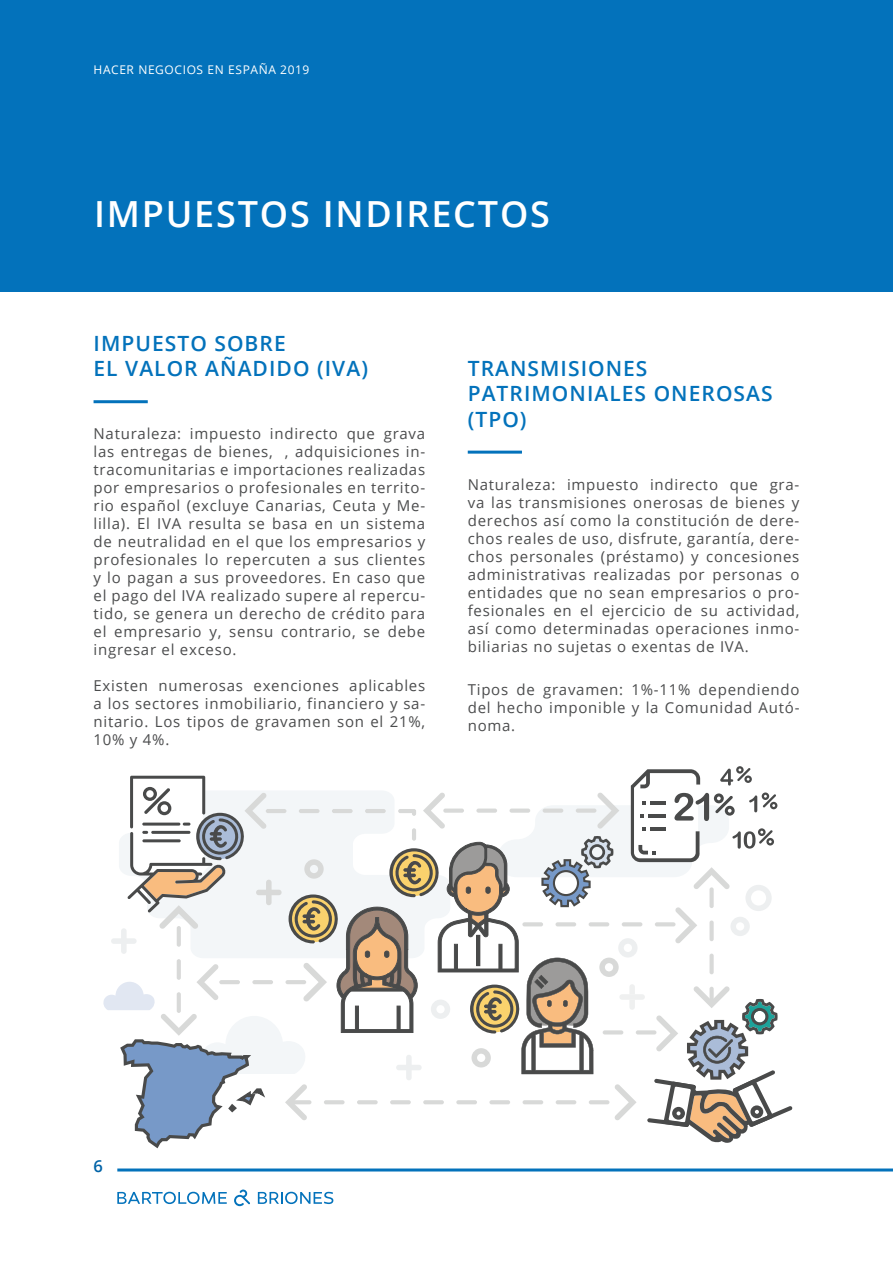
<style>
.page{position:relative;width:893px;height:1263px;background:#fff}
.page>*{position:absolute;margin:0;border:0;box-sizing:border-box;transform-origin:0 0}
.t1{font:600 36px "Open Sans";letter-spacing:.05em;color:#fff}
.t2{font:600 21px/25.2px "Open Sans";letter-spacing:.05em;color:#0372bb}
.t3{font:600 16.5px "Open Sans";color:#0163a7}
.t4{font:15px/18px "Open Sans";letter-spacing:.05em;color:#4b4c4d;text-align:justify}
.t5{font:12px "Open Sans";letter-spacing:.05em;color:#fff}
</style>
<div class="page">
<hr style="left:117px;top:1168px;width:776px;height:3px;background:#0372bb">
<svg style="left:117px;top:1192px;width:110px;height:12px"></svg>
<svg style="left:258px;top:1192px;width:75px;height:12px"></svg>
<svg style="left:234px;top:1189px;width:16px;height:17px"></svg>
<hr style="left:94px;top:400px;width:54px;height:3px;background:#0372bb">
<div style="left:0;top:0;width:893px;height:291px;background:#0372bb"></div>
<hr style="left:468px;top:451px;width:54px;height:3px;background:#0372bb">
<svg style="left:103px;top:766px;width:690px;height:382px"></svg>
<hr style="left:266px;top:809px;width:20px;height:4px;background:#d8d9d8;border-radius:2px">
<p class="t5" style="left:94px;top:62px;width:217px">HACER NEGOCIOS EN ESPAÑA 2019</p>
<h1 class="t1" style="left:94px;top:189px;width:458px">IMPUESTOS INDIRECTOS</h1>
<h2 class="t2" style="left:94px;top:330px;width:276px">IMPUESTO SOBRE<br>EL VALOR AÑADIDO (IVA)</h2>
<p class="t4" style="left:94px;top:424px;width:333px">Naturaleza: impuesto indirecto que grava las entregas de bienes, , adquisiciones in&shy;tracomunitarias e importaciones realizadas por empresarios o profesionales en territo&shy;rio español (excluye Canarias, Ceuta y Me&shy;lilla). El IVA resulta se basa en un sistema de neutralidad en el que los empresarios y profesionales lo repercuten a sus clientes y lo pagan a sus proveedores. En caso que el pago del IVA realizado supere al repercu&shy;tido, se genera un derecho de crédito para el empresario y, sensu contrario, se debe ingresar el exceso.</p>
<p class="t4" style="left:94px;top:676px;width:333px">Existen numerosas exenciones aplicables a los sectores inmobiliario, financiero y sa&shy;nitario. Los tipos de gravamen son el 21%, 10% y 4%.</p>
<h2 class="t2" style="left:468px;top:356px;width:306px">TRANSMISIONES<br>PATRIMONIALES ONEROSAS (TPO)</h2>
<p class="t4" style="left:468px;top:475px;width:333px">Naturaleza: impuesto indirecto que gra&shy;va las transmisiones onerosas de bienes y derechos así como la constitución de dere&shy;chos reales de uso, disfrute, garantía, dere&shy;chos personales (préstamo) y concesiones administrativas realizadas por personas o entidades que no sean empresarios o pro&shy;fesionales en el ejercicio de su actividad, así como determinadas operaciones inmo&shy;biliarias no sujetas o exentas de IVA.</p>
<p class="t4" style="left:468px;top:680px;width:333px">Tipos de gravamen: 1%-11% dependiendo del hecho imponible y la Comunidad Autó&shy;noma.</p>
<p class="t3" style="left:94px;top:1154px;width:11px">6</p>
</div>
